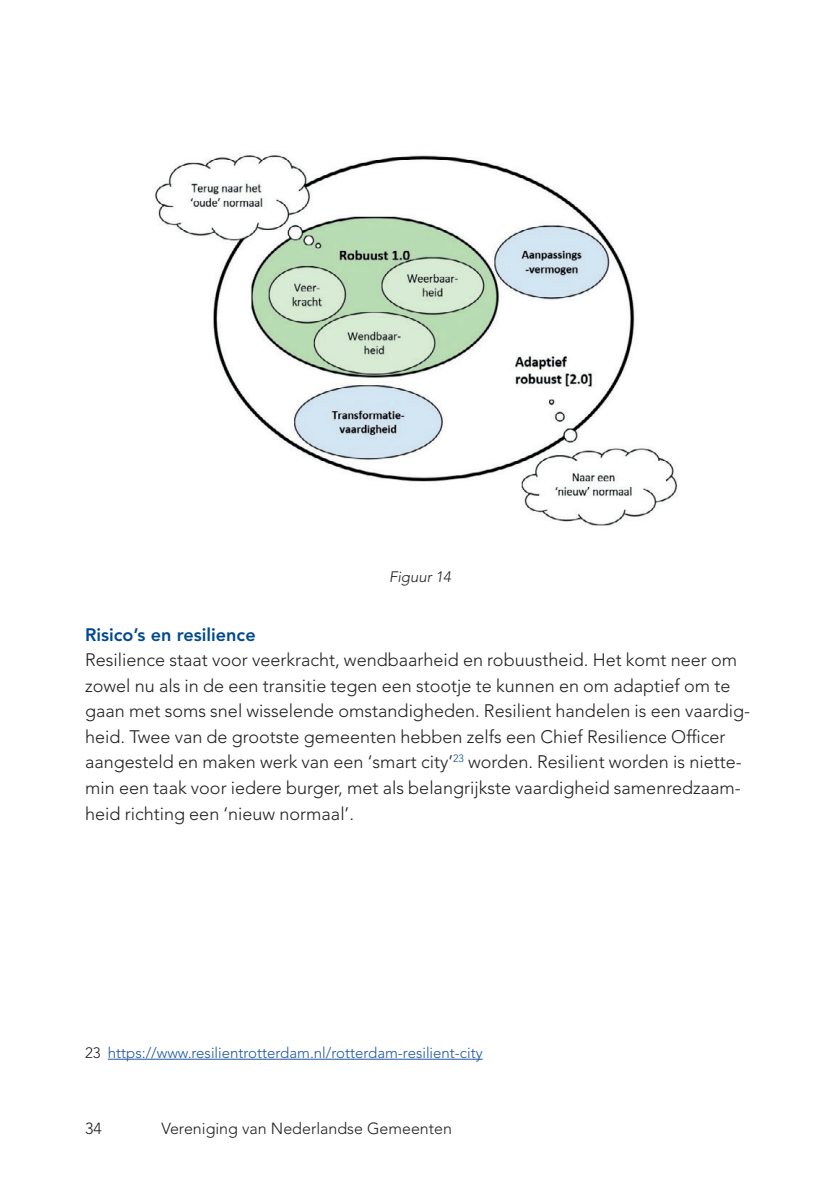
<style>
.page{position:relative;width:840px;height:1191px;background:#fff}
.page>*{position:absolute;margin:0;border:0;box-sizing:border-box;transform-origin:0 0}
.t1{font:300 18px/25.6px "Avenir LT Std";color:#231f20}
.t2{font:800 18px "Avenir LT Std";color:#01498e}
.t3{font:300 16px "Avenir LT Std";color:#231f20}
.t4{font:300 15px "Avenir LT Std";color:#1e56a6}
.t5{font:italic 300 15px "Avenir LT Std";color:#231f20}
.s1{color:#231f20}
</style>
<div class="page">
<img style="left:153px;top:155px;width:525px;height:371px">
<hr style="left:108px;top:1058px;width:374px;height:1px;background:#1e56a6">
<p class="t5" style="left:389px;top:568px;width:63px">Figuur 14</p>
<p class="t2" style="left:85px;top:624px;width:172px">Risico’s en resilience</p>
<p class="t1" style="left:85px;top:647px;width:666px">Resilience staat voor veerkracht, wendbaarheid en robuustheid. Het komt neer om zowel nu als in de een transitie tegen een stootje te kunnen en om adaptief om te gaan met soms snel wisselende omstandigheden. Resilient handelen is een vaardig&shy;heid. Twee van de grootste gemeenten hebben zelfs een Chief Resilience Officer aangesteld en maken werk van een ‘smart city’<sup>23</sup> worden. Resilient worden is niette&shy;min een taak voor iedere burger, met als belangrijkste vaardigheid samenredzaam&shy;heid richting een ‘nieuw normaal’.</p>
<p class="t4" style="left:85px;top:1043px;width:399px"><span class="s1">23</span> https://www.resilientrotterdam.nl/rotterdam-resilient-city</p>
<p class="t3" style="left:85px;top:1119px;width:18px">34</p>
<p class="t3" style="left:161px;top:1119px;width:292px">Vereniging van Nederlandse Gemeenten</p>
</div>
